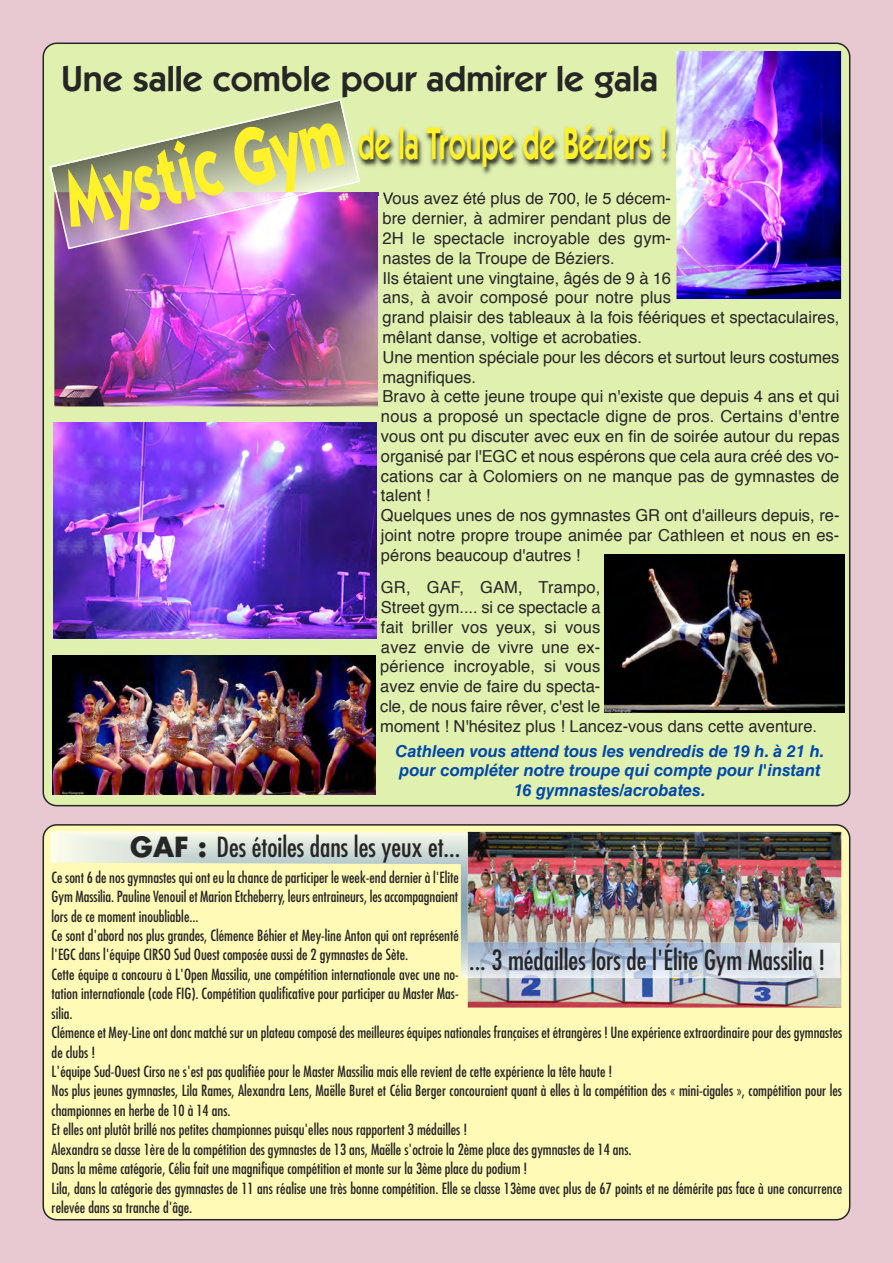
<style>
.page{position:relative;width:893px;height:1263px;background:#e8c9d2}
.page>*{position:absolute;margin:0;border:0;box-sizing:border-box;transform-origin:0 0}
.t1{font:700 82.05px "Itc Kabel";color:#fff12a;scale:.67 1}
.t2{font:600 46.2px "Itc Kabel";color:#fff12a;scale:.61 1}
.t3{font:600 36px "Itc Kabel";color:#272627}
.t4{font:condensed 27px "Futura";color:#272627}
.t5{font:16.5px/19.8px "Helvetica";color:#272627}
.t6{font:italic 700 16.5px/19.8px "Helvetica LT Std";color:#0048aa;text-align:center}
.t7{font:condensed 15px/19.4px "Futura";color:#272627}
.s1{font-family:"Futura Std";font-weight:700;font-stretch:normal}
</style>
<div class="page">
<div style="left:43px;top:43px;width:807px;height:763px;background:#e0f0ae"></div>
<div style="left:43px;top:824px;width:807px;height:396px;background:#fffab5"></div>
<img style="left:53px;top:656px;width:323px;height:138px">
<img style="left:54px;top:195px;width:324px;height:211px">
<img style="left:54px;top:423px;width:322px;height:215px">
<img style="left:676px;top:51px;width:165px;height:248px">
<img style="left:605px;top:554px;width:240px;height:159px">
<img style="left:468px;top:832px;width:373px;height:175px">
<img style="left:51px;top:831px;width:417px;height:147px">
<img style="left:468px;top:942px;width:372px;height:36px">
<img style="left:48px;top:98px;width:313px;height:152px">
<img style="left:348px;top:114px;width:357px;height:81px">
<img style="left:383px;top:193px;width:89px;height:2px">
<img style="left:348px;top:192px;width:30px;height:3px">
<img style="left:348px;top:131px;width:12px;height:54px">
<h3 class="t3" style="left:61px;top:66px;width:599px">Une salle comble pour admirer le gala</h3>
<h1 class="t1" style="left:59px;top:170px;width:423px;rotate:-13deg">Mystic Gym</h1>
<h2 class="t2" style="left:358px;top:127px;width:510px">de la Troupe de Béziers !</h2>
<p class="t5" style="left:381px;top:190px;width:460px">Vous avez été plus de 700, le 5 décem-<br>bre dernier, à admirer pendant plus de<br>2H le spectacle incroyable des gym-<br>nastes de la Troupe de Béziers.<br>Ils étaient une vingtaine, âgés de 9 à 16<br>ans, à avoir composé pour notre plus<br>grand plaisir des tableaux à la fois féériques et spectaculaires, mêlant danse, voltige et acrobaties.<br>Une mention spéciale pour les décors et surtout leurs costumes magnifiques.<br>Bravo à cette jeune troupe qui n'existe que depuis 4 ans et qui nous a proposé un spectacle digne de pros. Certains d'entre vous ont pu discuter avec eux en fin de soirée autour du repas organisé par l'EGC et nous espérons que cela aura créé des vo&shy;cations car à Colomiers on ne manque pas de gymnastes de talent !<br>Quelques unes de nos gymnastes GR ont d'ailleurs depuis, re&shy;joint notre propre troupe animée par Cathleen et nous en es&shy;pérons beaucoup d'autres !</p>
<p class="t5" style="left:380px;top:579px;width:438px">GR, GAF, GAM, Trampo,<br>Street gym.... si ce spectacle a<br>fait briller vos yeux, si vous<br>avez envie de vivre une ex-<br>périence incroyable, si vous<br>avez envie de faire du specta-<br>cle, de nous faire rêver, c'est le<br>moment ! N'hésitez plus ! Lancez-vous dans cette aventure.</p>
<p class="t6" style="left:395px;top:742px;width:430px">Cathleen vous attend tous les vendredis de 19 h. à 21 h. pour compléter notre troupe qui compte pour l'instant<br>16 gymnastes/acrobates.</p>
<h3 class="t4" style="left:130px;top:834px;width:331px"><span class="s1">GAF :</span> Des étoiles dans les yeux et...</h3>
<p class="t7" style="left:52px;top:868px;width:792px">Ce sont 6 de nos gymnastes qui ont eu la chance de participer le week-end dernier à l'Elite<br>Gym Massilia. Pauline Venouil et Marion Etcheberry, leurs entraineurs, les accompagnaient<br>lors de ce moment inoubliable...<br>Ce sont d'abord nos plus grandes, Clémence Béhier et Mey-line Anton qui ont représenté<br>l'EGC dans l'équipe CIRSO Sud Ouest composée aussi de 2 gymnastes de Sète.<br>Cette équipe a concouru à L'Open Massilia, une compétition internationale avec une no-<br>tation internationale (code FIG). Compétition qualificative pour participer au Master Mas-<br>silia.<br>Clémence et Mey-Line ont donc matché sur un plateau composé des meilleures équipes nationales françaises et étrangères ! Une expérience extraordinaire pour des gymnastes de clubs !<br>L'équipe Sud-Ouest Cirso ne s'est pas qualifiée pour le Master Massilia mais elle revient de cette expérience la tête haute !<br>Nos plus jeunes gymnastes, Lila Rames, Alexandra Lens, Maëlle Buret et Célia Berger concouraient quant à elles à la compétition des « mini-cigales », compétition pour les championnes en herbe de 10 à 14 ans.<br>Et elles ont plutôt brillé nos petites championnes puisqu'elles nous rapportent 3 médailles !<br>Alexandra se classe 1ère de la compétition des gymnastes de 13 ans, Maëlle s'octroie la 2ème place des gymnastes de 14 ans.<br>Dans la même catégorie, Célia fait une magnifique compétition et monte sur la 3ème place du podium !<br>Lila, dans la catégorie des gymnastes de 11 ans réalise une très bonne compétition. Elle se classe 13ème avec plus de 67 points et ne démérite pas face à une concurrence relevée dans sa tranche d'âge.</p>
<h3 class="t4" style="left:469px;top:947px;width:357px">... 3 médailles lors de l'Élite Gym Massilia !</h3>
</div>
